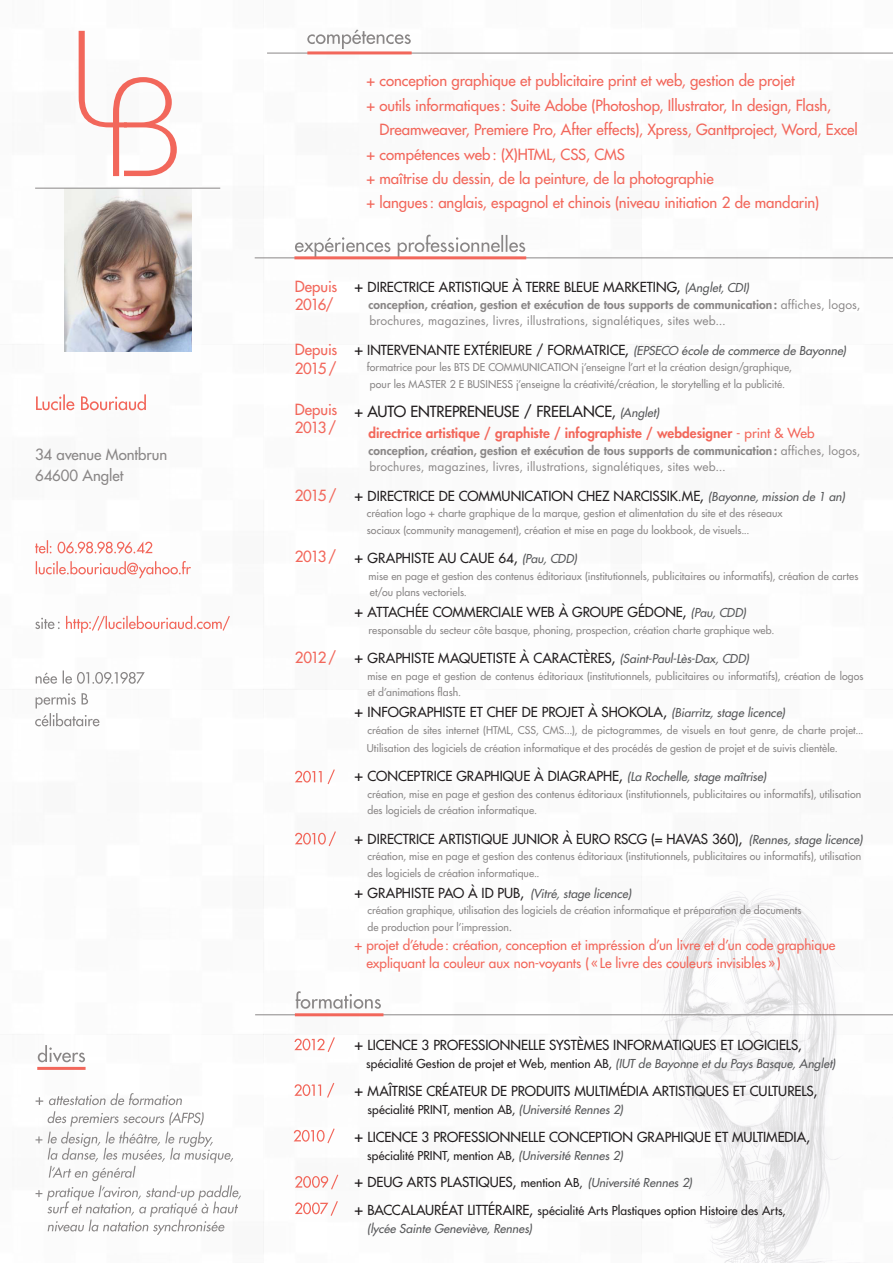
<style>
.page{position:relative;width:893px;height:1263px;background:#fff}
.page>*{position:absolute;margin:0;border:0;box-sizing:border-box;transform-origin:0 0}
.t1{font:15px "Futura";letter-spacing:-.005em;color:#f2675b}
.t2{font:15px "Futura";letter-spacing:-.015em;color:#231f20}
.t3{font:15px "Futura";letter-spacing:-.005em;color:#8a8787}
.t4{font:13.5px "Futura";color:#231f20}
.t5{font:13.5px/18px "Futura";color:#f2675b}
.t6{font:800 13.5px "Futura";color:#f2675b}
.t7{font:12px/16.5px "Futura";letter-spacing:.005em;color:#8a8787}
.t8{font:12px "Futura";color:#231f20}
.t9{font:italic 12px "Futura";color:#57585a}
.t10{font:10.5px/16.5px "Futura";letter-spacing:.01em;color:#8a8787}
.s1{font-size:15px}
.s2{font-style:italic;font-size:12px;color:#57585a}
.s3{font-weight:800}
.s4{font-weight:400}
.s5{font-style:normal;font-size:15px;color:#231f20}
.s6{font-style:normal;font-size:13.5px;color:#231f20}
.s7{font-size:12px}
.s8{font-style:italic;color:#57585a}
.s9{font-style:normal;color:#231f20}
.s10{font-size:13.5px}
</style>
<div class="page">
<svg style="left:35px;top:693px;width:64px;height:33px"></svg>
<svg style="left:36px;top:670px;width:109px;height:14px"></svg>
<svg style="left:66px;top:616px;width:164px;height:17px"></svg>
<svg style="left:35px;top:618px;width:25px;height:11px"></svg>
<svg style="left:36px;top:561px;width:155px;height:17px"></svg>
<svg style="left:35px;top:540px;width:117px;height:13px"></svg>
<svg style="left:36px;top:394px;width:110px;height:16px"></svg>
<svg style="left:79px;top:31px;width:98px;height:145px"></svg>
<img style="left:65px;top:189px;width:126px;height:163px">
<hr style="left:35px;top:188px;width:185px;height:1px;background:#8a8787">
<img style="left:581px;top:891px;width:312px;height:372px">
<svg style="left:294px;top:1128px;width:41px;height:15px"></svg>
<svg style="left:294px;top:1083px;width:40px;height:15px"></svg>
<svg style="left:294px;top:1037px;width:41px;height:15px"></svg>
<svg style="left:295px;top:1174px;width:43px;height:15px"></svg>
<svg style="left:295px;top:1201px;width:43px;height:15px"></svg>
<svg style="left:296px;top:991px;width:85px;height:18px"></svg>
<hr style="left:255px;top:1014px;width:638px;height:1px;background:#8a8787">
<hr style="left:295px;top:1013px;width:88px;height:3px;background:#f2675b">
<hr style="left:267px;top:53px;width:626px;height:1px;background:#8a8787">
<hr style="left:307px;top:51px;width:105px;height:3px;background:#f2675b">
<svg style="left:307px;top:29px;width:104px;height:20px"></svg>
<svg style="left:36px;top:1111px;width:205px;height:124px"></svg>
<svg style="left:36px;top:1093px;width:146px;height:12px"></svg>
<svg style="left:38px;top:1045px;width:47px;height:17px"></svg>
<hr style="left:37px;top:1067px;width:49px;height:3px;background:#f2675b">
<svg style="left:295px;top:235px;width:230px;height:21px"></svg>
<hr style="left:255px;top:257px;width:638px;height:1px;background:#8a8787">
<hr style="left:294px;top:256px;width:232px;height:3px;background:#f2675b">
<svg style="left:295px;top:831px;width:41px;height:15px"></svg>
<svg style="left:295px;top:769px;width:40px;height:15px"></svg>
<p class="t3" style="left:35px;top:444px;width:134px">34 avenue Montbrun</p>
<p class="t3" style="left:35px;top:466px;width:90px">64600 Anglet</p>
<p class="t1" style="left:366px;top:71px;width:430px">+ conception graphique et publicitaire print et web, gestion de projet</p>
<p class="t1" style="left:366px;top:95px;width:466px">+ outils informatiques: Suite Adobe (Photoshop, Illustrator, In design, Flash,</p>
<p class="t1" style="left:379px;top:120px;width:480px">Dreamweaver, Premiere Pro, After effects), Xpress, Ganttproject, Word, Excel</p>
<p class="t1" style="left:366px;top:144px;width:260px">+ compétences web: (X)HTML, CSS, CMS</p>
<p class="t1" style="left:366px;top:169px;width:349px">+ maîtrise du dessin, de la peinture, de la photographie</p>
<p class="t1" style="left:366px;top:193px;width:454px">+ langues: anglais, espagnol et chinois (niveau initiation 2 de mandarin)</p>
<p class="t1" style="left:295px;top:277px;width:44px">Depuis</p>
<p class="t1" style="left:295px;top:295px;width:41px">2016/</p>
<p class="t1" style="left:295px;top:340px;width:44px">Depuis</p>
<p class="t1" style="left:295px;top:358px;width:43px">2015 /</p>
<p class="t1" style="left:295px;top:400px;width:44px">Depuis</p>
<p class="t1" style="left:295px;top:418px;width:43px">2013 /</p>
<p class="t1" style="left:295px;top:486px;width:43px">2015 /</p>
<p class="t1" style="left:295px;top:547px;width:43px">2013 /</p>
<p class="t1" style="left:295px;top:648px;width:43px">2012 /</p>
<p class="t4" style="left:355px;top:278px;width:396px"><span class="s1">+</span> DIRECTRICE ARTISTIQUE À TERRE BLEUE MARKETING<span class="s1">,</span> <span class="s2">(Anglet, CDI)</span></p>
<p class="t7" style="left:368px;top:296px;width:493px"><span class="s3">conception, création, gestion et exécution de tous supports de communication:</span> affiches, logos, brochures, magazines, livres, illustrations, signalétiques, sites web...</p>
<p class="t4" style="left:355px;top:341px;width:493px"><span class="s1">+</span> INTERVENANTE EXTÉRIEURE / FORMATRICE<span class="s1">,</span> <span class="s2">(EPSECO école de commerce de Bayonne)</span></p>
<p class="t10" style="left:367px;top:359px;width:427px">formatrice pour les BTS DE COMMUNICATION j’enseigne l’art et la création design/graphique, pour les MASTER 2 E BUSINESS j’enseigne la créativité/création, le storytelling et la publicité.</p>
<p class="t2" style="left:355px;top:402px;width:306px">+ AUTO ENTREPRENEUSE / FREELANCE, <span class="s2">(Anglet)</span></p>
<p class="t6" style="left:368px;top:424px;width:448px">directrice artistique / graphiste / infographiste / webdesigner <span class="s4">- print &amp; Web</span></p>
<p class="t7" style="left:368px;top:442px;width:493px"><span class="s3">conception, création, gestion et exécution de tous supports de communication:</span> affiches, logos, brochures, magazines, livres, illustrations, signalétiques, sites web...</p>
<p class="t4" style="left:355px;top:487px;width:492px"><span class="s1">+</span> DIRECTRICE DE COMMUNICATION CHEZ NARCISSIK.ME<span class="s1">,</span> <span class="s2">(Bayonne, mission de 1 an)</span></p>
<p class="t10" style="left:367px;top:505px;width:417px">création logo + charte graphique de la marque, gestion et alimentation du site et des réseaux sociaux (community management), création et mise en page du lookbook, de visuels...</p>
<p class="t4" style="left:355px;top:549px;width:224px"><span class="s1">+</span> GRAPHISTE AU CAUE 64<span class="s1">,</span> <span class="s2">(Pau, CDD)</span></p>
<p class="t10" style="left:368px;top:567px;width:492px">mise en page et gestion des contenus éditoriaux (institutionnels, publicitaires ou informatifs), création de cartes et/ou plans vectoriels.</p>
<p class="t4" style="left:355px;top:603px;width:393px"><span class="s1">+</span> ATTACHÉE COMMERCIALE WEB À GROUPE GÉDONE<span class="s1">,</span> <span class="s2">(Pau, CDD)</span></p>
<p class="t10" style="left:368px;top:621px;width:407px">responsable du secteur côte basque, phoning, prospection, création charte graphique web.</p>
<p class="t4" style="left:355px;top:649px;width:396px"><span class="s1">+</span> GRAPHISTE MAQUETISTE À CARACTÈRES<span class="s1">,</span> <span class="s2">(Saint-Paul-Lès-Dax, CDD)</span></p>
<p class="t10" style="left:367px;top:667px;width:498px">mise en page et gestion de contenus éditoriaux (institutionnels, publicitaires ou informatifs), création de logos et d’animations flash.</p>
<p class="t4" style="left:355px;top:703px;width:432px"><span class="s1">+</span> INFOGRAPHISTE ET CHEF DE PROJET À SHOKOLA<span class="s1">,</span> <span class="s2">(Biarritz, stage licence)</span></p>
<p class="t10" style="left:367px;top:721px;width:498px;line-height:18px">création de sites internet (HTML, CSS, CMS...), de pictogrammes, de visuels en tout genre, de charte projet...<br>Utilisation des logiciels de création informatique et des procédés de gestion de projet et de suivis clientèle.</p>
<p class="t4" style="left:355px;top:767px;width:413px"><span class="s1">+</span> CONCEPTRICE GRAPHIQUE À DIAGRAPHE<span class="s1">,</span> <span class="s2">(La Rochelle, stage maîtrise)</span></p>
<p class="t10" style="left:367px;top:785px;width:495px">création, mise en page et gestion des contenus éditoriaux (institutionnels, publicitaires ou informatifs), utilisation des logiciels de création informatique.</p>
<p class="t4" style="left:355px;top:830px;width:509px"><span class="s1">+</span> DIRECTRICE ARTISTIQUE JUNIOR À EURO RSCG (= HAVAS 360)<span class="s1">,</span> <span class="s2">(Rennes, stage licence)</span></p>
<p class="t10" style="left:367px;top:848px;width:495px">création, mise en page et gestion des contenus éditoriaux (institutionnels, publicitaires ou informatifs), utilisation des logiciels de création informatique..</p>
<p class="t9" style="left:355px;top:885px;width:278px"><span class="s5">+</span> <span class="s6">GRAPHISTE PAO À ID PUB</span><span class="s5">,</span> (Vitré, stage licence)</p>
<p class="t10" style="left:367px;top:902px;width:436px">création graphique, utilisation des logiciels de création informatique et préparation de documents de production pour l’impression<span class="s7">.</span></p>
<p class="t5" style="left:366px;top:936px;width:471px;text-indent:-12px">+ projet d’étude : création, conception et impréssion d’un livre et d’un code graphique expliquant la couleur aux non-voyants («Le livre des couleurs invisibles»)</p>
<p class="t4" style="left:355px;top:1036px;width:449px"><span class="s1">+</span> LICENCE 3 PROFESSIONNELLE SYSTÈMES INFORMATIQUES ET LOGICIELS,</p>
<p class="t8" style="left:366px;top:1056px;width:471px">spécialité Gestion de projet et Web, mention AB, <span class="s8">(IUT de Bayonne et du Pays Basque, Anglet)</span></p>
<p class="t4" style="left:355px;top:1082px;width:464px"><span class="s1">+</span> MAÎTRISE CRÉATEUR DE PRODUITS MULTIMÉDIA ARTISTIQUES ET CULTURELS<span class="s1">,</span></p>
<p class="t8" style="left:368px;top:1102px;width:257px">spécialité PRINT, mention AB, <span class="s8">(Université Rennes 2)</span></p>
<p class="t4" style="left:355px;top:1128px;width:457px"><span class="s1">+</span> LICENCE 3 PROFESSIONNELLE CONCEPTION GRAPHIQUE ET MULTIMEDIA<span class="s1">,</span></p>
<p class="t8" style="left:367px;top:1147px;width:257px">spécialité PRINT, mention AB, <span class="s8">(Université Rennes 2)</span></p>
<p class="t9" style="left:355px;top:1175px;width:339px"><span class="s5">+</span> <span class="s6">DEUG ARTS PLASTIQUES</span><span class="s5">,</span> <span class="s9">mention AB,</span> (Université Rennes 2)</p>
<p class="t8" style="left:355px;top:1203px;width:433px"><span class="s1">+</span> <span class="s10">BACCALAURÉAT LITTÉRAIRE</span><span class="s1">,</span> spécialité Arts Plastiques option Histoire des Arts,</p>
<p class="t9" style="left:367px;top:1221px;width:166px">(lycée Sainte Geneviève, Rennes)</p>
</div>
